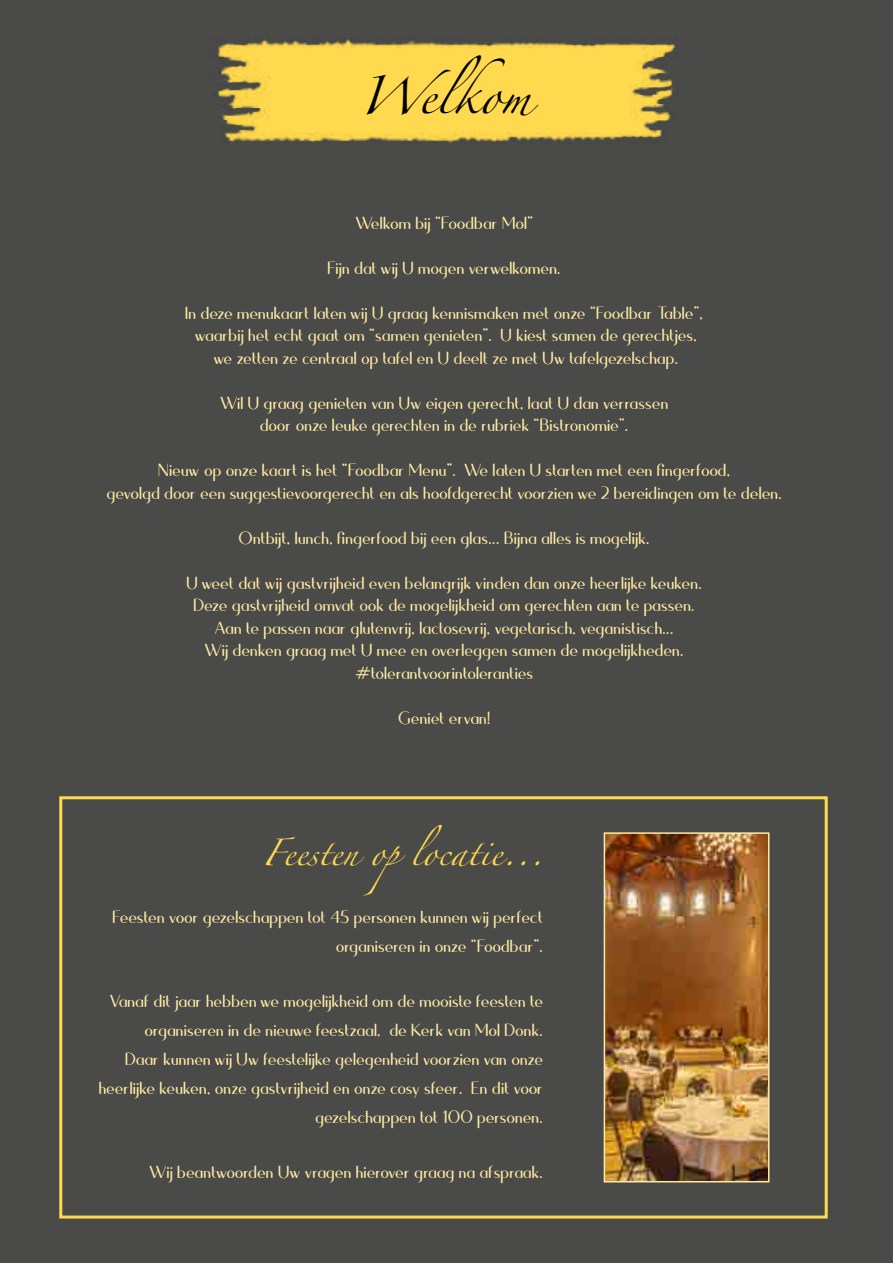
<style>
.page{position:relative;width:893px;height:1263px;background:#4a4a49}
.page>*{position:absolute;margin:0;border:0;box-sizing:border-box;transform-origin:0 0}
.t1{font:34.5px "Zapfino";color:#000}
.t2{font:24px/22.5px "Quesha";color:#ffeba3;text-align:center}
.t3{font:24px "Zapfino";color:#ffda4d}
</style>
<div class="page">
<img style="left:218px;top:39px;width:457px;height:105px">
<div style="left:59px;top:796px;width:769px;height:422px;border:3px solid #ffda4d"></div>
<img style="left:607px;top:835px;width:159px;height:344px">
<div style="left:604px;top:832px;width:165px;height:350px;border:2px solid #ffeba3"></div>
<h1 class="t1" style="left:359px;top:81px;width:174px">We lko m</h1>
<p class="t2" style="left:186px;top:201px;width:520px;line-height:45px">Welkom bij “Foodbar Mol”<br>Fijn dat wij U mogen verwelkomen.<br>In deze menukaart laten wij U graag kennismaken met onze “Foodbar Table”,</p>
<p class="t2" style="left:196px;top:325px;width:504px">waarbij het echt gaat om “samen genieten”. U kiest samen de gerechtjes, we zetten ze centraal op tafel en U deelt ze met Uw tafelgezelschap.</p>
<p class="t2" style="left:221px;top:392px;width:450px">Wil U graag genieten van Uw eigen gerecht, laat U dan verrassen door onze leuke gerechten in de rubriek “Bistronomie”.</p>
<p class="t2" style="left:107px;top:460px;width:677px">Nieuw op onze kaart is het “Foodbar Menu”. We laten U starten met een fingerfood,<br>gevolgd door een suggestievoorgerecht en als hoofdgerecht voorzien we 2 bereidingen om te delen.</p>
<p class="t2" style="left:187px;top:516px;width:517px;line-height:45px">Ontbijt, lunch, fingerfood bij een glas... Bijna alles is mogelijk.<br>U weet dat wij gastvrijheid even belangrijk vinden dan onze heerlijke keuken.</p>
<p class="t2" style="left:194px;top:595px;width:503px">Deze gastvrijheid omvat ook de mogelijkheid om gerechten aan te passen.<br>Aan te passen naar glutenvrij, lactosevrij, vegetarisch, veganistisch...<br>Wij denken graag met U mee en overleggen samen de mogelijkheden. #tolerantvoorintoleranties</p>
<p class="t2" style="left:399px;top:707px;width:94px">Geniet ervan!</p>
<p class="t3" style="left:262px;top:843px;width:283px">Feesten oplocatie...</p>
<p class="t2" style="left:113px;top:903px;width:432px;line-height:28.8px;text-align:right">Feesten voor gezelschappen tot 45 personen kunnen wij perfect organiseren in onze “Foodbar”.</p>
<p class="t2" style="left:99px;top:987px;width:446px;line-height:28.8px;text-align:right">Vanaf dit jaar hebben we mogelijkheid om de mooiste feesten te organiseren in de nieuwe feestzaal, de Kerk van Mol Donk.<br>Daar kunnen wij Uw feestelijke gelegenheid voorzien van onze heerlijke keuken, onze gastvrijheid en onze cosy sfeer. En dit voor gezelschappen tot 100 personen.</p>
<p class="t2" style="left:150px;top:1161px;width:396px">Wij beantwoorden Uw vragen hierover graag na afspraak.</p>
</div>
